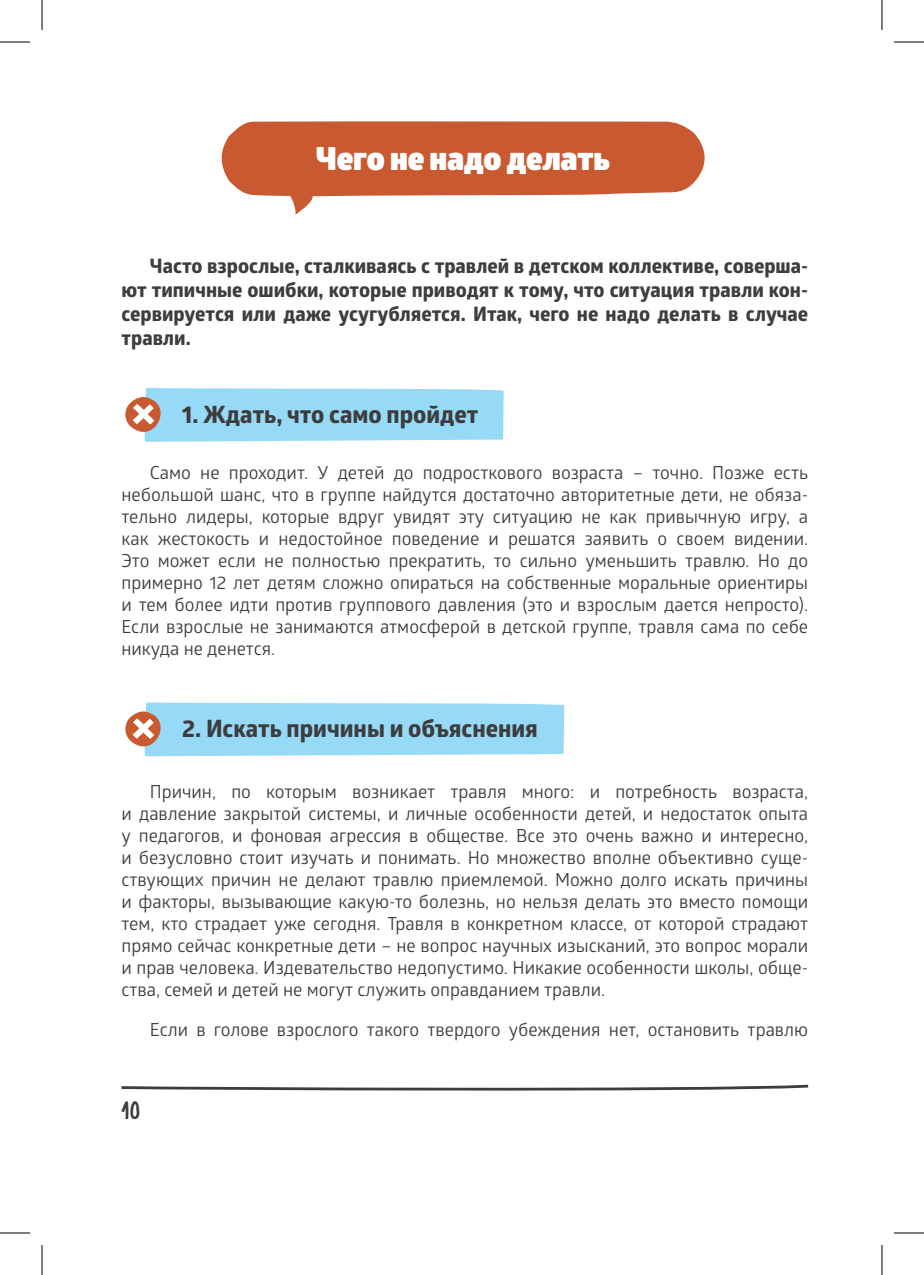
<style>
.page{position:relative;width:924px;height:1275px;background:#fff}
.page>*{position:absolute;margin:0;border:0;box-sizing:border-box;transform-origin:0 0}
.t1{font:900 32px "Glober";color:#fff}
.t2{font:700 24px "Globerx";color:#3d3d3d}
.t3{font:24px "Le Osler Sharp";color:#3d3d3d}
.t4{font:700 20px/24px "Globerx";color:#3d3d3d;text-align:justify}
.t5{font:18px/22px "Glober";color:#3d3d3d;text-align:justify}
</style>
<div class="page">
<svg style="left:221px;top:121px;width:484px;height:93px"></svg>
<svg style="left:125px;top:388px;width:378px;height:54px;background:#a0d8f1"></svg>
<svg style="left:125px;top:702px;width:439px;height:54px;background:#9fd8f2"></svg>
<svg style="left:121px;top:1084px;width:688px;height:7px"></svg>
<hr style="left:0;top:42px;width:30px;height:1px;background:#000">
<hr style="left:893px;top:42px;width:30px;height:1px;background:#000">
<hr style="left:0;top:1232px;width:30px;height:1px;background:#000">
<hr style="left:893px;top:1232px;width:30px;height:1px;background:#000">
<hr style="left:42px;top:0;width:1px;height:30px;background:#000">
<hr style="left:42px;top:1245px;width:1px;height:30px;background:#000">
<hr style="left:881px;top:0;width:1px;height:30px;background:#000">
<hr style="left:881px;top:1245px;width:1px;height:30px;background:#000">
<h1 class="t1" style="left:316px;top:133px;width:295px">Чего не надо делать</h1>
<p class="t4" style="left:121px;top:253px;width:688px;text-indent:28px">Часто взрослые, сталкиваясь с травлей в детском коллективе, соверша&shy;ют типичные ошибки, которые приводят к тому, что ситуация травли кон&shy;сервируется или даже усугубляется. Итак, чего не надо делать в случае травли.</p>
<h2 class="t2" style="left:182px;top:397px;width:297px">1. Ждать, что само пройдет</h2>
<p class="t5" style="left:121px;top:461px;width:688px;text-indent:28px">Само не проходит. У детей до подросткового возраста – точно. Позже есть небольшой шанс, что в группе найдутся достаточно авторитетные дети, не обяза&shy;тельно лидеры, которые вдруг увидят эту ситуацию не как привычную игру, а как жестокость и недостойное поведение и решатся заявить о своем видении.<br>Это может если не полностью прекратить, то сильно уменьшить травлю. Но до примерно 12 лет детям сложно опираться на собственные моральные ориентиры и тем более идти против группового давления (это и взрослым дается непросто).<br>Если взрослые не занимаются атмосферой в детской группе, травля сама по себе никуда не денется.</p>
<h2 class="t2" style="left:182px;top:711px;width:357px">2. Искать причины и объяснения</h2>
<p class="t5" style="left:121px;top:779px;width:688px;text-indent:28px">Причин, по которым возникает травля много: и потребность возраста, и давление закрытой системы, и личные особенности детей, и недостаток опыта у педагогов, и фоновая агрессия в обществе. Все это очень важно и интересно, и безусловно стоит изучать и понимать. Но множество вполне объективно суще&shy;ствующих причин не делают травлю приемлемой. Можно долго искать причины и факторы, вызывающие какую-то болезнь, но нельзя делать это вместо помощи тем, кто страдает уже сегодня. Травля в конкретном классе, от которой страдают прямо сейчас конкретные дети – не вопрос научных изысканий, это вопрос морали и прав человека. Издевательство недопустимо. Никакие особенности школы, обще&shy;ства, семей и детей не могут служить оправданием травли.</p>
<p class="t5" style="left:150px;top:1017px;width:659px">Если в голове взрослого такого твердого убеждения нет, остановить травлю</p>
<h2 class="t3" style="left:121px;top:1096px;width:21px">10</h2>
</div>
